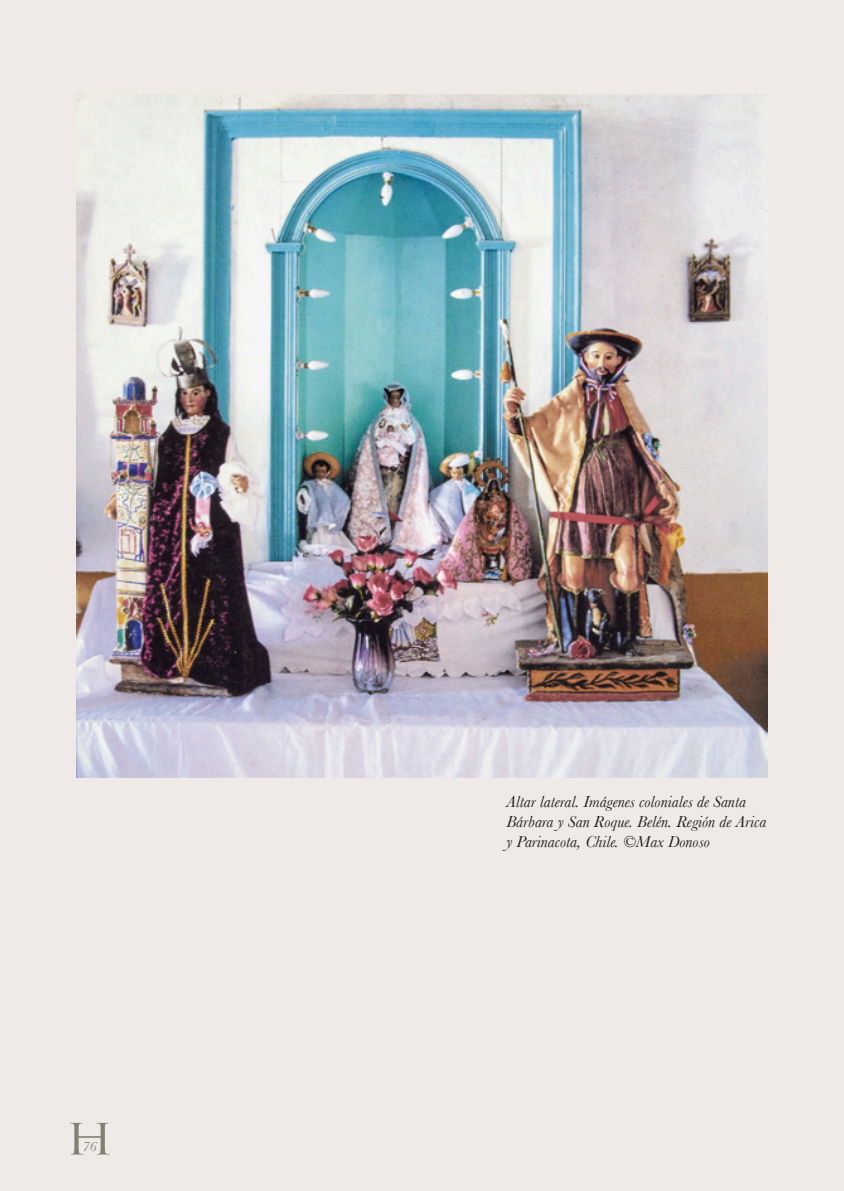
<style>
.page{position:relative;width:844px;height:1191px;background:#fff}
.page>*{position:absolute;margin:0;border:0;box-sizing:border-box;transform-origin:0 0}
.t1{font:42px "Trajan Pro";color:#83806f;scale:1.2 1}
.t2{font:italic 16.62px/20.1px "Baskerville";color:#231f20}
.t3{font:italic 14px "Baskerville";color:#83806f}
</style>
<div class="page">
<div style="left:0;top:0;width:843px;height:1191px;background:#efe9e7"></div>
<img style="left:76px;top:94px;width:691px;height:683px">
<h1 class="t1" style="left:65px;top:1112px;width:42px">H</h1>
<p class="t3" style="left:83px;top:1138px;width:15px">76</p>
<p class="t2" style="left:506px;top:791px;width:261px">Altar lateral. Imágenes coloniales de Santa<br>Bárbara y San Roque. Belén. Región de Arica y Parinacota, Chile. ©Max Donoso</p>
</div>
